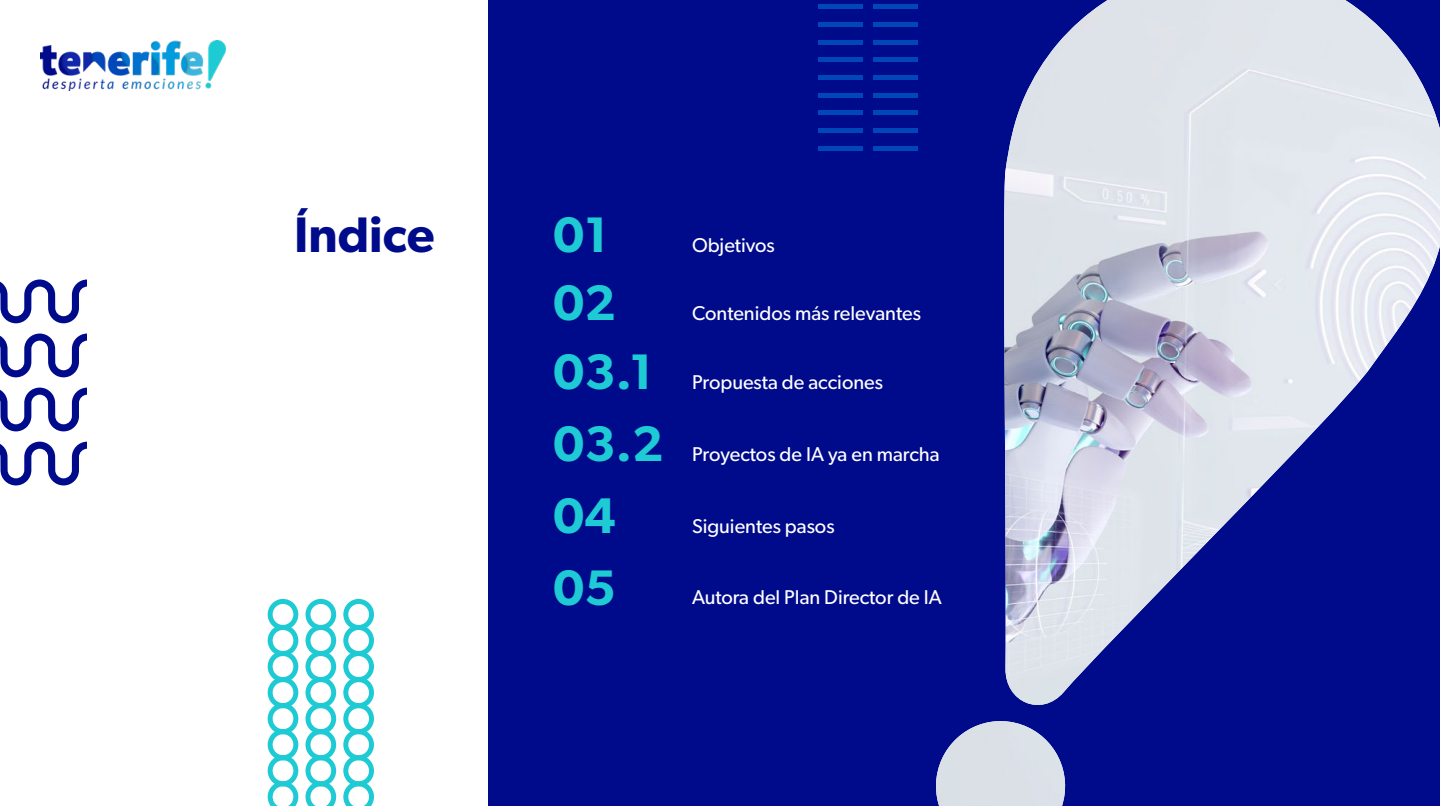
<style>
.page{position:relative;width:1440px;height:806px;background:#fff}
.page>*{position:absolute;margin:0;border:0;box-sizing:border-box;transform-origin:0 0}
.t1{font:600 50px/70.4px "Gibson";color:#1ecad3}
.t2{font:600 50px "Gibson";color:#000b8c}
.t3{font:20px "Gibson";color:#fff}
</style>
<div class="page">
<img style="left:40px;top:40px;width:186px;height:51px">
<div style="left:488px;top:0;width:952px;height:805px;background:#000b8c"></div>
<img style="left:936px;top:0;width:504px;height:805px">
<svg style="left:0;top:279px;width:87px;height:44px"></svg>
<svg style="left:0;top:333px;width:87px;height:44px"></svg>
<svg style="left:0;top:387px;width:87px;height:44px"></svg>
<svg style="left:0;top:441px;width:87px;height:44px"></svg>
<svg style="left:268px;top:598px;width:30px;height:207px"></svg>
<svg style="left:306px;top:598px;width:30px;height:207px"></svg>
<svg style="left:343px;top:598px;width:31px;height:207px"></svg>
<hr style="left:874px;top:146px;width:44px;height:4px;background:#0047ba">
<hr style="left:874px;top:128px;width:44px;height:4px;background:#0047ba">
<hr style="left:874px;top:111px;width:44px;height:4px;background:#0047ba">
<hr style="left:874px;top:93px;width:44px;height:4px;background:#0047ba">
<hr style="left:874px;top:75px;width:44px;height:4px;background:#0047ba">
<hr style="left:874px;top:58px;width:44px;height:4px;background:#0047ba">
<hr style="left:874px;top:40px;width:44px;height:4px;background:#0047ba">
<hr style="left:874px;top:22px;width:44px;height:4px;background:#0047ba">
<hr style="left:874px;top:5px;width:44px;height:4px;background:#0047ba">
<hr style="left:818px;top:146px;width:44px;height:4px;background:#0047ba">
<hr style="left:818px;top:128px;width:44px;height:4px;background:#0047ba">
<hr style="left:818px;top:111px;width:44px;height:4px;background:#0047ba">
<hr style="left:818px;top:93px;width:44px;height:4px;background:#0047ba">
<hr style="left:818px;top:75px;width:44px;height:4px;background:#0047ba">
<hr style="left:818px;top:58px;width:44px;height:4px;background:#0047ba">
<hr style="left:818px;top:40px;width:44px;height:4px;background:#0047ba">
<hr style="left:818px;top:22px;width:44px;height:4px;background:#0047ba">
<hr style="left:818px;top:5px;width:44px;height:4px;background:#0047ba">
<h1 class="t2" style="left:294px;top:204px;width:142px">Índice</h1>
<h1 class="t1" style="left:553px;top:198px;width:112px">01<br>02<br>03.1<br>03.2<br>04<br>05</h1>
<p class="t3" style="left:692px;top:232px;width:84px">Objetivos</p>
<p class="t3" style="left:692px;top:301px;width:230px">Contenidos más relevantes</p>
<p class="t3" style="left:692px;top:369px;width:193px">Propuesta de acciones</p>
<p class="t3" style="left:692px;top:441px;width:249px">Proyectos de IA ya en marcha</p>
<p class="t3" style="left:692px;top:513px;width:144px">Siguientes pasos</p>
<p class="t3" style="left:692px;top:585px;width:251px">Autora del Plan Director de IA</p>
</div>
